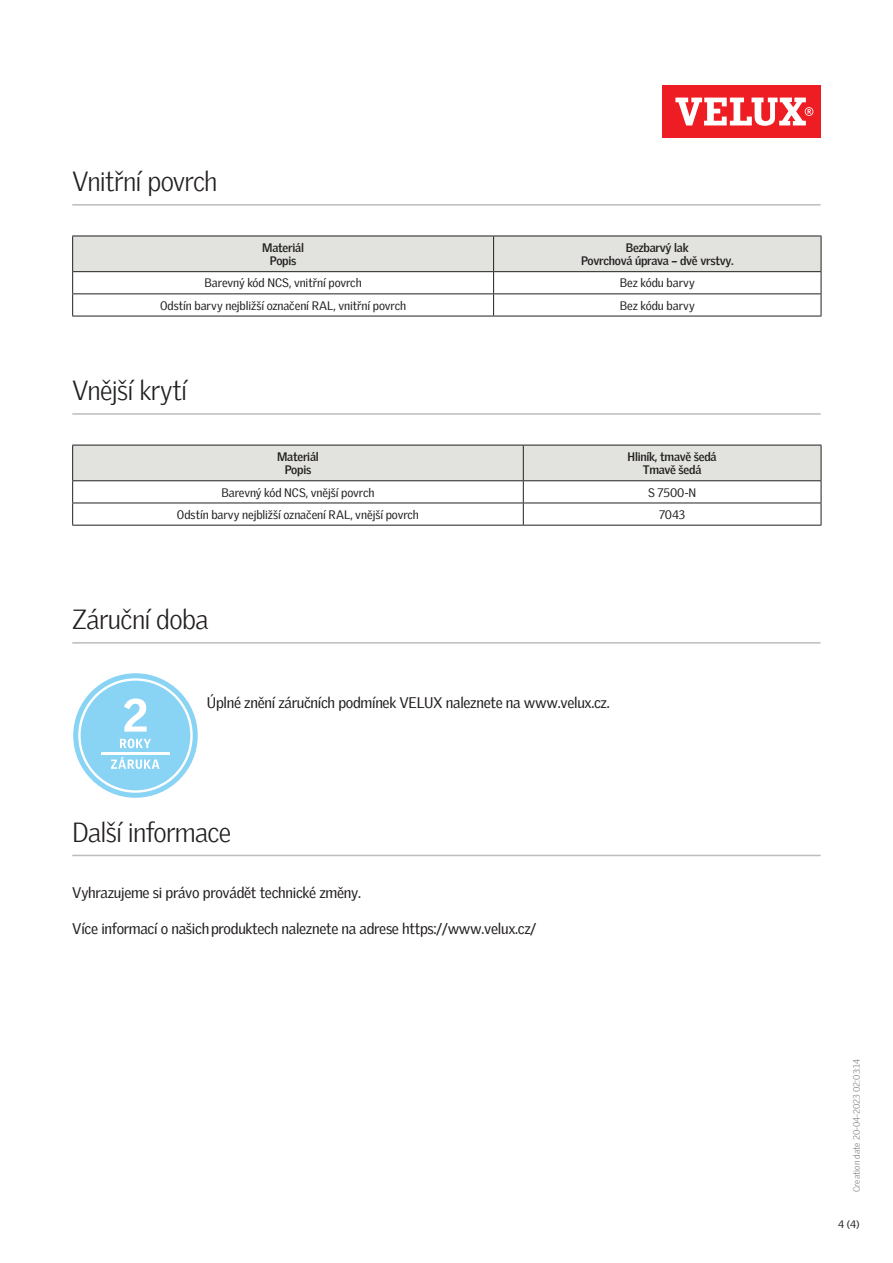
<style>
.page{position:relative;width:893px;height:1263px;background:#fff}
.page>*{position:absolute;margin:0;border:0;box-sizing:border-box;transform-origin:0 0}
.Headline_With_Line_B{font:300 27px "Velux Gothic";letter-spacing:-.025em;color:#231f20}
.Body_Regular{font:15px "Velux Gothic";letter-spacing:-.02em;color:#231f20}
.TableText{font:12px "Velux Gothic";letter-spacing:-.005em;color:#231f20}
.TableHeader{font:700 12px/13.5px "Velux Gothic";letter-spacing:-.02em;color:#231f20;text-align:center}
.t1{font:10.5px "Velux Gothic";color:#231f20}
.t2{font:300 9px "Velux Gothic";letter-spacing:-.005em;color:#7c7e81}
</style>
<div class="page">
<div style="left:662px;top:85px;width:159px;height:53px;background:#ee1d23"></div>
<svg style="left:675px;top:98px;width:138px;height:28px"></svg>
<hr style="left:72px;top:204px;width:749px;height:2px;background:#bcbdbb">
<hr style="left:72px;top:413px;width:749px;height:2px;background:#bcbdbb">
<hr style="left:72px;top:316px;width:422px;height:1px;background:#231f20">
<svg style="left:72px;top:236px;width:750px;height:80px"></svg>
<hr style="left:494px;top:316px;width:327px;height:1px;background:#231f20">
<hr style="left:72px;top:525px;width:451px;height:1px;background:#231f20">
<svg style="left:72px;top:445px;width:750px;height:80px"></svg>
<hr style="left:523px;top:525px;width:298px;height:1px;background:#231f20">
<hr style="left:72px;top:642px;width:749px;height:2px;background:#bcbdbb">
<hr style="left:72px;top:855px;width:749px;height:1px;background:#bcbdbb">
<svg style="left:73px;top:673px;width:125px;height:125px"></svg>
<p class="Headline_With_Line_B" style="left:72px;top:161px;width:147px">Vnitřní povrch</p>
<p class="TableHeader" style="left:262px;top:240px;width:43px">Materiál<br>Popis</p>
<p class="TableHeader" style="left:581px;top:240px;width:154px">Bezbarvý lak<br>Povrchová úprava – dvě vrstvy.</p>
<p class="TableText" style="left:205px;top:274px;width:159px">Barevný kód NCS, vnitřní povrch</p>
<p class="TableText" style="left:620px;top:274px;width:77px">Bez kódu barvy</p>
<p class="TableText" style="left:160px;top:296px;width:247px">Odstín barvy nejbližší označení RAL, vnitřní povrch</p>
<p class="TableText" style="left:620px;top:296px;width:77px">Bez kódu barvy</p>
<p class="Headline_With_Line_B" style="left:72px;top:370px;width:117px">Vnější krytí</p>
<p class="TableHeader" style="left:277px;top:449px;width:43px">Materiál<br>Popis</p>
<p class="TableHeader" style="left:628px;top:449px;width:91px">Hliník, tmavě šedá<br>Tmavě šedá</p>
<p class="TableText" style="left:221px;top:483px;width:155px">Barevný kód NCS, vnější povrch</p>
<p class="TableText" style="left:648px;top:483px;width:50px">S 7500-N</p>
<p class="TableText" style="left:177px;top:505px;width:243px">Odstín barvy nejbližší označení RAL, vnější povrch</p>
<p class="TableText" style="left:659px;top:505px;width:28px">7043</p>
<p class="Headline_With_Line_B" style="left:72px;top:599px;width:138px">Záruční doba</p>
<p class="Body_Regular" style="left:207px;top:692px;width:404px">Úplné znění záručních podmínek VELUX naleznete na www.velux.cz.</p>
<p class="Headline_With_Line_B" style="left:72px;top:812px;width:160px">Další informace</p>
<p class="Body_Regular" style="left:72px;top:881px;width:290px">Vyhrazujeme si právo provádět technické změny.</p>
<p class="Body_Regular" style="left:72px;top:917px;width:466px">Více informací o našich produktech naleznete na adrese https://www.velux.cz/</p>
<p class="t2" style="left:850px;top:1192px;width:134px;rotate:-90deg">Creation date 20-04-2023 02:03:14</p>
<p class="t1" style="left:838px;top:1216px;width:23px">4 (4)</p>
</div>
